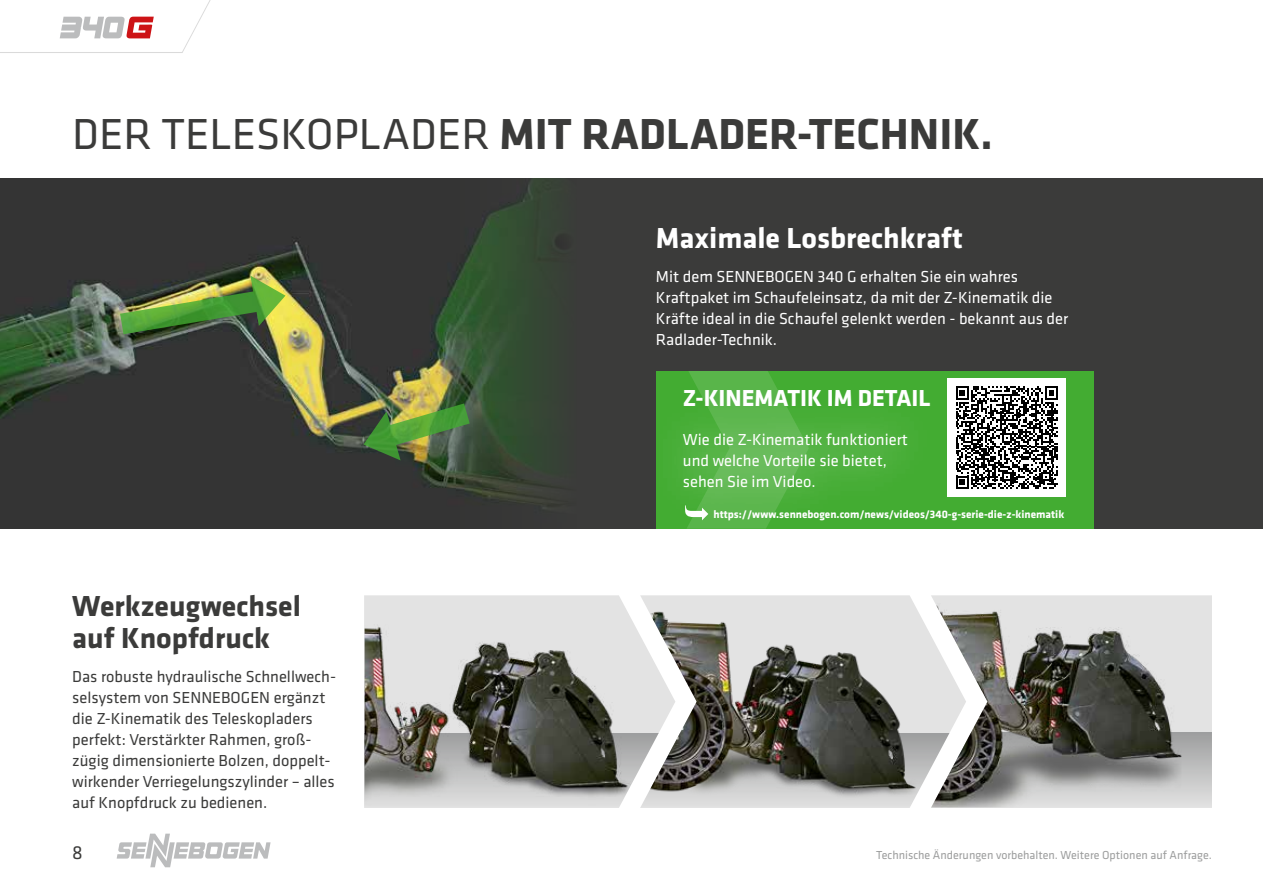
<style>
.page{position:relative;width:1263px;height:893px;background:#fff}
.page>*{position:absolute;margin:0;border:0;box-sizing:border-box;transform-origin:0 0}
.t1{font:700 45px "Klavika Basic";color:#3b3b3a}
.t2{font:700 30px/32.4px "Klavika Basic";color:#3b3b3a}
.t3{font:700 30px "Klavika Basic";color:#fff}
.t4{font:700 24px "Klavika Basic";color:#fff}
.t5{font:19.5px "Klavika Basic";color:#3b3b3a}
.t6{font:16.5px/21px "Klavika Basic";color:#fff}
.t7{font:16.5px/21px "Klavika Basic";color:#3b3b3a}
.t8{font:12px "Klavika Basic";color:#9c9d9d}
.t9{font:700 11.25px "Klavika Basic";color:#fff}
.s1{font-weight:400}
</style>
<div class="page">
<svg style="left:117px;top:834px;width:154px;height:33px"></svg>
<svg style="left:675px;top:595px;width:256px;height:139px;background:#e5e5e5"></svg>
<svg style="left:920px;top:734px;width:11px;height:54px"></svg>
<img style="left:675px;top:611px;width:245px;height:197px">
<svg style="left:364px;top:595px;width:311px;height:213px;fill:#e3e3e3"></svg>
<svg style="left:364px;top:734px;width:294px;height:74px"></svg>
<img style="left:365px;top:609px;width:266px;height:199px">
<div style="left:0;top:179px;width:1263px;height:350px;background:#3b3b3a"></div>
<div style="left:656px;top:371px;width:438px;height:158px;background:#43ac32"></div>
<div style="left:931px;top:595px;width:281px;height:213px;background:#e3e3e3"></div>
<div style="left:931px;top:733px;width:281px;height:74px;background:linear-gradient(to bottom,#9e9f9f,#e1e1e1)"></div>
<img style="left:931px;top:603px;width:250px;height:204px">
<img style="left:0;top:179px;width:557px;height:330px">
<img style="left:120px;top:276px;width:165px;height:58px">
<img style="left:364px;top:403px;width:106px;height:57px">
<div style="left:648px;top:397px;width:292px;height:127px;background:#fff;opacity:.75"></div>
<div style="left:948px;top:379px;width:118px;height:118px;background:#fff"></div>
<svg style="left:956px;top:386px;width:102px;height:103px"></svg>
<svg style="left:685px;top:371px;width:124px;height:158px"></svg>
<svg style="left:0;top:0;width:211px;height:53px"></svg>
<h1 class="t1" style="left:72px;top:101px;width:922px"><span class="s1">DER TELESKOPLADER</span> MIT RADLADER-TECHNIK.</h1>
<h2 class="t3" style="left:656px;top:216px;width:308px">Maximale Losbrechkraft</h2>
<p class="t6" style="left:656px;top:266px;width:414px">Mit dem SENNEBOGEN 340 G erhalten Sie ein wahres Kraftpaket im Schaufeleinsatz, da mit der Z-Kinematik die Kräfte ideal in die Schaufel gelenkt werden - bekannt aus der Radlader-Technik.</p>
<h2 class="t2" style="left:72px;top:588px;width:230px">Werkzeugwechsel auf Knopfdruck</h2>
<p class="t7" style="left:72px;top:665px;width:265px">Das robuste hydraulische Schnellwech&shy;selsystem von SENNEBOGEN ergänzt die Z-Kinematik des Teleskopladers perfekt: Verstärkter Rahmen, groß&shy;zügig dimensionierte Bolzen, doppelt&shy;wirkender Verriegelungszylinder – alles auf Knopfdruck zu bedienen.</p>
<h3 class="t4" style="left:683px;top:381px;width:249px">Z-KINEMATIK IM DETAIL</h3>
<p class="t6" style="left:683px;top:428px;width:226px">Wie die Z-Kinematik funktioniert und welche Vorteile sie bietet, sehen Sie im Video.</p>
<p class="t9" style="left:714px;top:506px;width:352px">https://www.sennebogen.com/news/videos/340-g-serie-die-z-kinematik</p>
<p class="t5" style="left:72px;top:839px;width:12px">8</p>
<p class="t8" style="left:876px;top:847px;width:337px">Technische Änderungen vorbehalten. Weitere Optionen auf Anfrage.</p>
</div>
